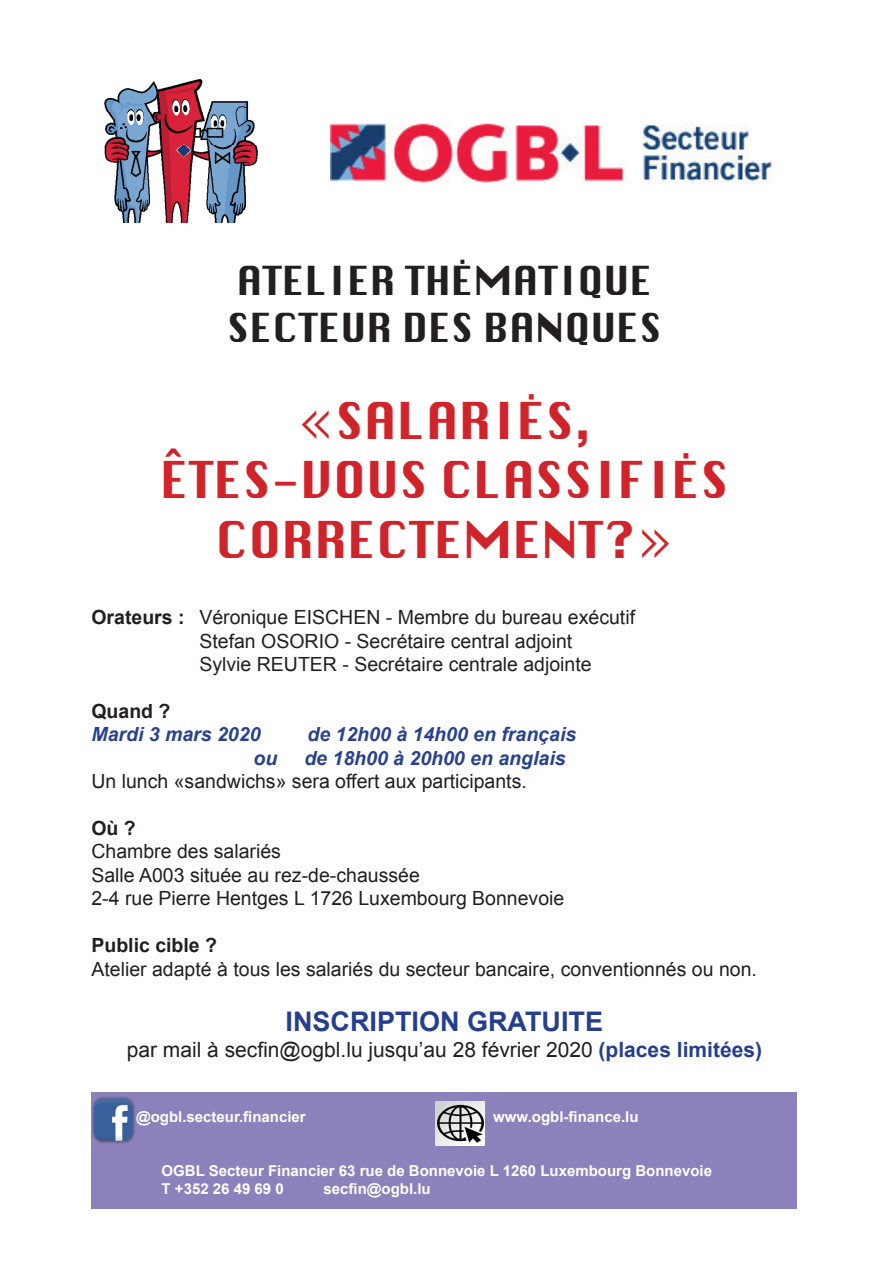
<style>
.page{position:relative;width:893px;height:1263px;background:#fff}
.page>*{position:absolute;margin:0;border:0;box-sizing:border-box;transform-origin:0 0}
.t1{font:49.5px/59.4px "Krungthep";color:#d1232a;text-align:center}
.t2{font:39px/46.8px "Krungthep";color:#231f20}
.t3{font:700 27px "Arial";color:#253f8e}
.t4{font:21px "Arial";color:#231f20}
.t5{font:19.5px/23.4px "Arial";color:#231f20}
.t6{font:italic 700 19.5px "Arial";color:#294290}
.t7{font:700 19.5px "Arial";color:#231f20}
.t8{font:700 15px/18px "Arial";color:#fff}
.s1{font-weight:700}
.s2{font-weight:700;color:#253f8e}
</style>
<div class="page">
<img style="left:104px;top:79px;width:154px;height:144px">
<div style="left:91px;top:1093px;width:706px;height:116px;background:#8d81bc"></div>
<img style="left:92px;top:1097px;width:43px;height:47px">
<img style="left:436px;top:1102px;width:49px;height:43px">
<img style="left:330px;top:123px;width:443px;height:61px">
<h2 class="t2" style="left:227px;top:258px;width:437px">ATELIER THĖMATIQUE<br>SECTEUR DES BANQUES</h2>
<h1 class="t1" style="left:160px;top:392px;width:571px">«SALARIĖS,<br>ÊTES-VOUS CLASSIFIĖS<br>CORRECTEMENT?»</h1>
<p class="t5" style="left:199px;top:606px;width:437px;text-indent:-108px"><span class="s1">Orateurs :</span> Véronique EISCHEN - Membre du bureau exécutif<br>Stefan OSORIO - Secrétaire central adjoint<br>Sylvie REUTER - Secrétaire centrale adjointe</p>
<p class="t7" style="left:91px;top:698px;width:81px">Quand ?</p>
<p class="t6" style="left:91px;top:722px;width:171px">Mardi 3 mars 2020</p>
<p class="t6" style="left:307px;top:722px;width:270px">de 12h00 à 14h00 en français</p>
<p class="t6" style="left:253px;top:745px;width:25px">ou</p>
<p class="t6" style="left:304px;top:745px;width:263px">de 18h00 à 20h00 en anglais</p>
<p class="t5" style="left:91px;top:770px;width:437px">Un lunch «sandwichs» sera offert aux participants.</p>
<p class="t7" style="left:91px;top:815px;width:46px">Où ?</p>
<p class="t5" style="left:91px;top:840px;width:474px">Chambre des salariés<br>Salle A003 située au rez-de-chaussée<br>2-4 rue Pierre Hentges L 1726 Luxembourg Bonnevoie</p>
<p class="t7" style="left:91px;top:932px;width:127px">Public cible ?</p>
<p class="t5" style="left:91px;top:957px;width:667px">Atelier adapté à tous les salariés du secteur bancaire, conventionnés ou non.</p>
<h3 class="t3" style="left:286px;top:1004px;width:319px">INSCRIPTION GRATUITE</h3>
<p class="t4" style="left:127px;top:1035px;width:637px">par mail à secfin@ogbl.lu jusqu’au 28 février 2020 <span class="s2">(places limitées)</span></p>
<p class="t8" style="left:136px;top:1108px;width:171px">@ogbl.secteur.financier</p>
<p class="t8" style="left:493px;top:1108px;width:147px">www.ogbl-finance.lu</p>
<p class="t8" style="left:162px;top:1162px;width:552px">OGBL Secteur Financier 63 rue de Bonnevoie L 1260 Luxembourg Bonnevoie<br>T +352 26 49 69 0</p>
<p class="t8" style="left:324px;top:1180px;width:109px">secfin@ogbl.lu</p>
</div>
